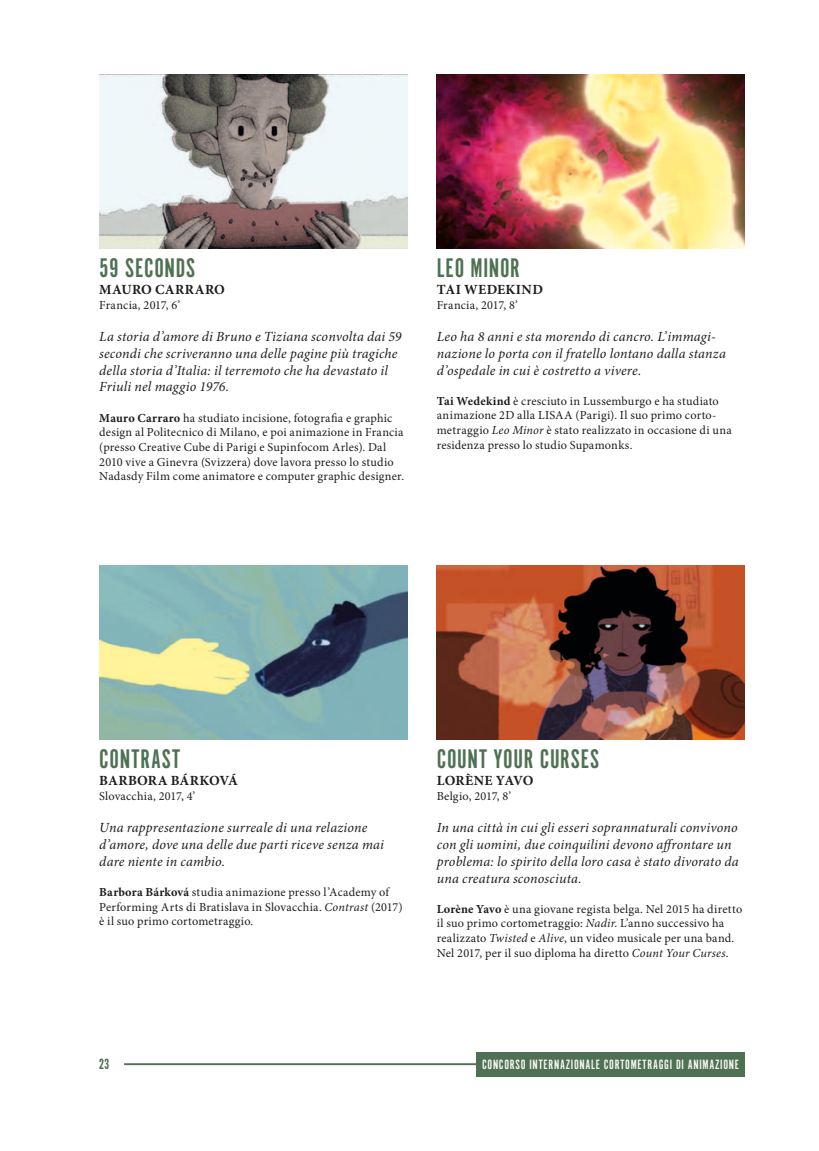
<style>
.page{position:relative;width:819px;height:1151px;background:#fff}
.page>*{position:absolute;margin:0;border:0;box-sizing:border-box;transform-origin:0 0}
.t1{font:28px "Alternate Got No 1 D";letter-spacing:.025em;color:#4f7153}
.t2{font:italic 14px/16.8px "Minion Pro";letter-spacing:.015em;color:#1d1d1b}
.t3{font:700 14px "Minion Pro";letter-spacing:.035em;color:#1d1d1b}
.t4{font:14px "Alternate Got No 1 D";letter-spacing:.05em;color:#faf8f4}
.t5{font:14px "League Gothic";color:#4f7153}
.t6{font:12.25px/14.7px "Minion Pro";letter-spacing:.015em;color:#1d1d1b}
.s1{font-weight:700}
.s2{font-style:italic}
</style>
<div class="page">
<img style="left:99px;top:74px;width:308px;height:174px">
<img style="left:99px;top:566px;width:308px;height:173px">
<img style="left:437px;top:74px;width:307px;height:174px">
<img style="left:437px;top:566px;width:307px;height:173px">
<hr style="left:124px;top:1063px;width:620px;height:2px;background:#4f7153">
<div style="left:476px;top:1052px;width:268px;height:24px;background:#4f7153"></div>
<h1 class="t1" style="left:99px;top:253px;width:96px">59 SECONDS</h1>
<p class="t3" style="left:99px;top:279px;width:127px">Mauro Carraro</p>
<p class="t6" style="left:99px;top:298px;width:82px">Francia, 2017, 6’</p>
<p class="t2" style="left:99px;top:328px;width:304px">La storia d’amore di Bruno e Tiziana sconvolta dai 59 secondi che scriveranno una delle pagine più tragiche della storia d’Italia: il terremoto che ha devastato il Friuli nel maggio 1976.</p>
<p class="t6" style="left:99px;top:410px;width:306px"><span class="s1">Mauro Carraro</span> ha studiato incisione, fotografia e graphic design al Politecnico di Milano, e poi animazione in Francia (presso Creative Cube di Parigi e Supinfocom Arles). Dal 2010 vive a Ginevra (Svizzera) dove lavora presso lo studio Nadasdy Film come animatore e computer graphic designer.</p>
<h1 class="t1" style="left:437px;top:253px;width:45px">LEO MINOR</h1>
<p class="t3" style="left:437px;top:279px;width:52px">Tai Wede</p>
<p class="t3" style="left:505px;top:279px;width:28px">kind</p>
<p class="t6" style="left:437px;top:298px;width:82px">Francia, 2017, 8’</p>
<p class="t2" style="left:437px;top:328px;width:291px">Leo ha 8 anni e sta morendo di cancro. L’immagi&shy;nazione lo porta con il fratello lontano dalla stanza d’ospedale in cui è costretto a vivere.</p>
<p class="t6" style="left:437px;top:394px;width:296px"><span class="s1">Tai Wedekind</span> è cresciuto in Lussemburgo e ha studiato animazione 2D alla LISAA (Parigi). Il suo primo corto&shy;metraggio <span class="s2">Leo Minor</span> è stato realizzato in occasione di una residenza presso lo studio Supamonks.</p>
<h1 class="t1" style="left:99px;top:744px;width:22px">CONTRAST</h1>
<p class="t3" style="left:99px;top:771px;width:140px">Barbora Bárková</p>
<p class="t6" style="left:99px;top:789px;width:98px">Slovacchia, 2017, 4’</p>
<p class="t2" style="left:99px;top:819px;width:286px">Una rappresentazione surreale di una relazione d’amore, dove una delle due parti riceve senza mai dare niente in cambio.</p>
<p class="t6" style="left:99px;top:885px;width:305px"><span class="s1">Barbora Bárková</span> studia animazione presso l’Academy of<br>Performing Arts di Bratislava in Slovacchia. <span class="s2">Contrast</span> (2017) è il suo primo cortometraggio.</p>
<h1 class="t1" style="left:437px;top:744px;width:21px">COUNT</h1>
<h1 class="t1" style="left:493px;top:744px;width:11px">YOUR</h1>
<h1 class="t1" style="left:539px;top:744px;width:21px">CURSES</h1>
<p class="t3" style="left:437px;top:771px;width:69px">Lorène Yav</p>
<p class="t3" style="left:522px;top:771px;width:12px">o</p>
<p class="t6" style="left:437px;top:789px;width:76px">Belgio, 2017, 8’</p>
<p class="t2" style="left:437px;top:819px;width:303px">In una città in cui gli esseri soprannaturali convivono con gli uomini, due coinquilini devono affrontare un problema: lo spirito della loro casa è stato divorato da una creatura sconosciuta.</p>
<p class="t6" style="left:437px;top:901px;width:307px"><span class="s1">Lorène Yavo</span> è una giovane regista belga. Nel 2015 ha diretto il suo primo cortometraggio: <span class="s2">Nadir</span>. L’anno successivo ha realizzato <span class="s2">Twisted</span> e <span class="s2">Alive</span>, un video musicale per una band.<br>Nel 2017, per il suo diploma ha diretto <span class="s2">Count Your Curses</span>.</p>
<p class="t5" style="left:99px;top:1056px;width:11px">23</p>
<p class="t4" style="left:482px;top:1057px;width:29px">CONCORSO</p>
<p class="t4" style="left:529px;top:1057px;width:6px">INTERNAZIONALE</p>
<p class="t4" style="left:603px;top:1057px;width:12px">CORTOMETRAGGI</p>
<p class="t4" style="left:676px;top:1057px;width:18px">DI ANIMAZIONE</p>
</div>
